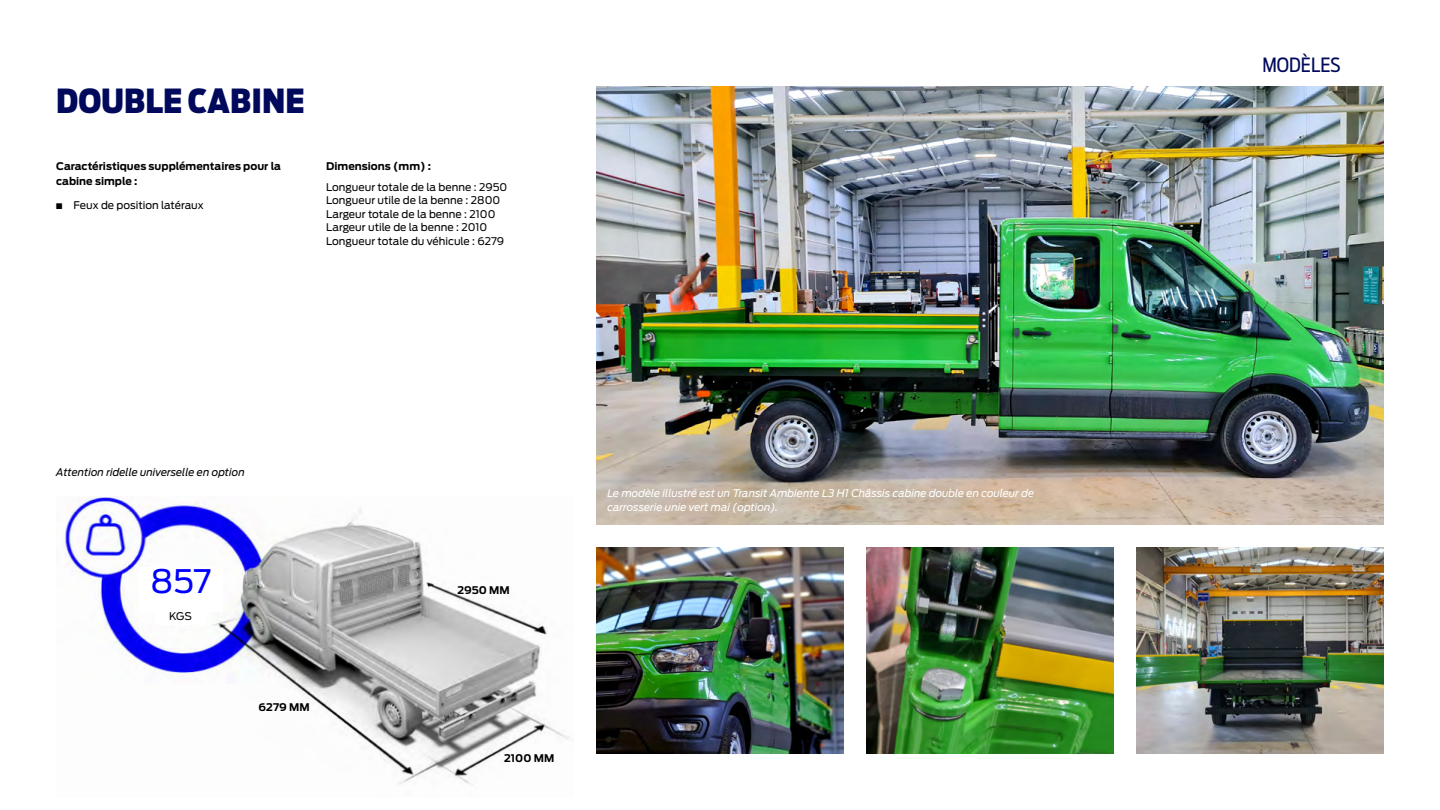
<style>
.page{position:relative;width:1440px;height:810px;background:#fff}
.page>*{position:absolute;margin:0;border:0;box-sizing:border-box;transform-origin:0 0}
.t1{font:900 33px "Ford Antenna Cond";color:#00095b}
.t2{font:32.25px "Ford Antenna";color:#00f}
.t3{font:19.5px "Ford Antenna Cond";color:#00095b}
.t4{font:10.5px/13.5px "Ford Antenna";color:#000}
.t5{font:italic 10.5px/13.5px "Ford Antenna";color:#fff}
.t6{font:700 10.5px/15.8px "Ford Antenna";color:#000}
.t7{font:italic 10.5px "Ford Antenna";color:#000}
</style>
<div class="page">
<img style="left:596px;top:86px;width:788px;height:439px">
<img style="left:596px;top:548px;width:248px;height:206px">
<img style="left:866px;top:548px;width:248px;height:206px">
<img style="left:1136px;top:548px;width:248px;height:206px">
<img style="left:56px;top:497px;width:513px;height:288px">
<div style="left:139px;top:567px;width:84px;height:45px;background:#fff"></div>
<div style="left:155px;top:612px;width:51px;height:13px;background:#fff"></div>
<h1 class="t1" style="left:56px;top:70px;width:250px">DOUBLE CABINE</h1>
<p class="t6" style="left:56px;top:157px;width:226px">Caractéristiques supplémentaires pour la cabine simple :</p>
<p class="t4" style="left:56px;top:197px;width:149px">■ Feux de position latéraux</p>
<p class="t6" style="left:326px;top:157px;width:106px">Dimensions (mm) :</p>
<p class="t4" style="left:326px;top:179px;width:183px">Longueur totale de la benne : 2950<br>Longueur utile de la benne : 2800<br>Largeur totale de la benne : 2100<br>Largeur utile de la benne : 2010<br>Longueur totale du véhicule : 6279</p>
<p class="t7" style="left:56px;top:463px;width:190px">Attention ridelle universelle en option</p>
<h2 class="t2" style="left:150px;top:553px;width:62px">857</h2>
<p class="t4" style="left:169px;top:609px;width:24px">KGS</p>
<p class="t6" style="left:259px;top:698px;width:52px">6279 MM</p>
<p class="t6" style="left:457px;top:581px;width:54px">2950 MM</p>
<p class="t5" style="left:607px;top:485px;width:428px">Le modèle illustré est un Transit Ambiente L3 H1 Châssis cabine double en couleur de carrosserie unie vert mai (option).</p>
<p class="t6" style="left:504px;top:749px;width:52px">2100 MM</p>
<h3 class="t3" style="left:1263px;top:48px;width:80px">MODÈLES</h3>
</div>
